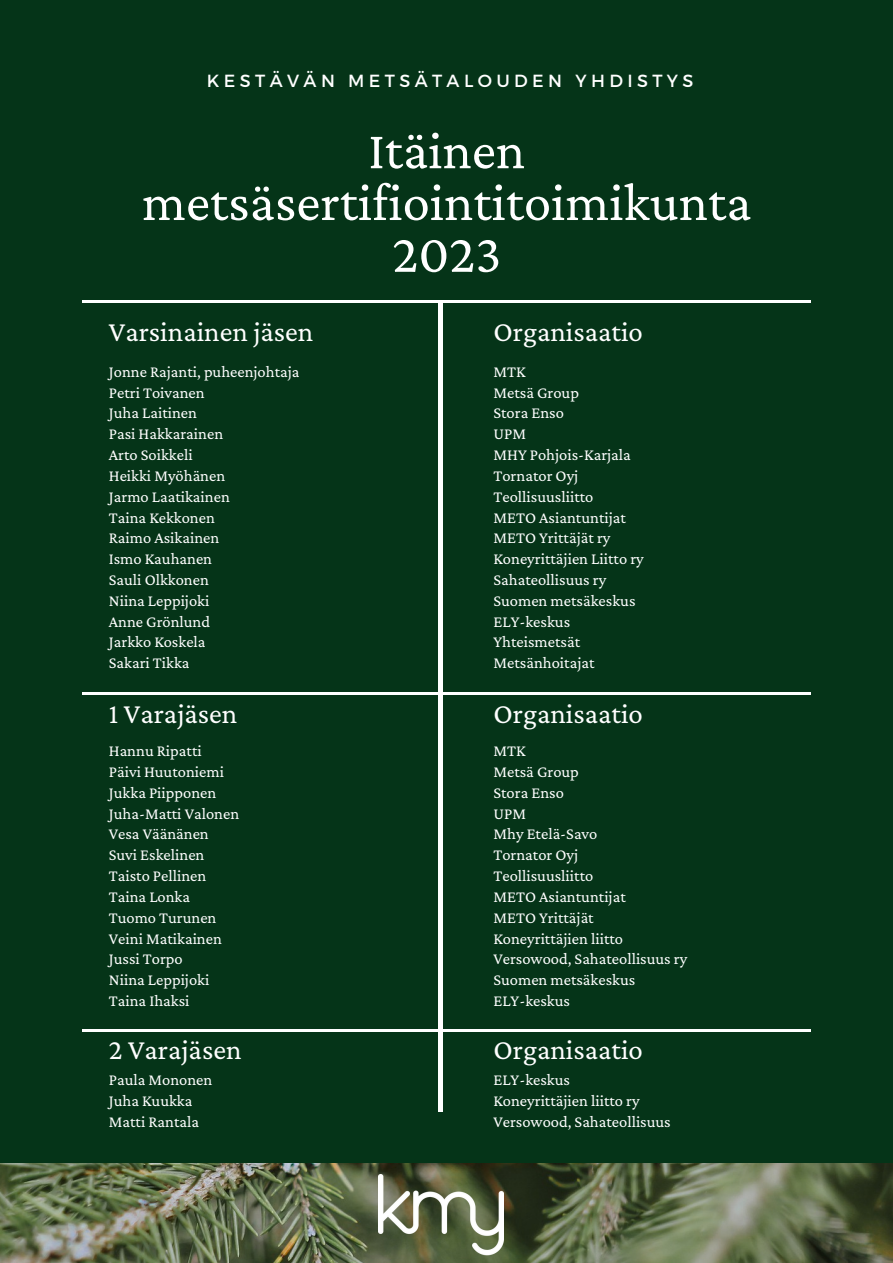
<style>
.page{position:relative;width:893px;height:1263px;background:#053418}
.page>*{position:absolute;margin:0;border:0;box-sizing:border-box;transform-origin:0 0}
.t1{font:54.68px/51.8px "Crimson Pro";color:#fff;text-align:center}
.t2{font:28.88px "Crimson Pro";color:#fff}
.t3{font:17.55px "Montserrat";letter-spacing:.25em;color:#fff}
.t4{font:16.5px/20.9px "Crimson Pro";color:#fff}
</style>
<div class="page">
<hr style="left:83px;top:300px;width:728px;height:3px;background:#fff">
<hr style="left:83px;top:1029px;width:728px;height:3px;background:#fff">
<hr style="left:83px;top:692px;width:728px;height:2px;background:#fff">
<hr style="left:439px;top:300px;width:4px;height:812px;background:#fff">
<img style="left:0;top:1163px;width:893px;height:100px">
<img style="left:378px;top:1174px;width:125px;height:89px">
<p class="t3" style="left:207px;top:69px;width:488px">KESTÄVÄN METSÄTALOUDEN YHDISTYS</p>
<h1 class="t1" style="left:142px;top:124px;width:611px">Itäinen metsäsertifiointitoimikunta<br>2023</h1>
<h2 class="t2" style="left:109px;top:315px;width:206px">Varsinainen jäsen</h2>
<h2 class="t2" style="left:493px;top:315px;width:151px">Organisaatio</h2>
<p class="t4" style="left:493px;top:361px;width:152px">MTK<br>Metsä Group<br>Stora Enso<br>UPM<br>MHY Pohjois-Karjala<br>Tornator Oyj<br>Teollisuusliitto<br>METO Asiantuntijat<br>METO Yrittäjät ry<br>Koneyrittäjien Liitto ry<br>Sahateollisuus ry<br>Suomen metsäkeskus<br>ELY-keskus<br>Yhteismetsät<br>Metsänhoitajat</p>
<p class="t4" style="left:109px;top:361px;width:192px">Jonne Rajanti, puheenjohtaja<br>Petri Toivanen<br>Juha Laitinen<br>Pasi Hakkarainen<br>Arto Soikkeli<br>Heikki Myöhänen<br>Jarmo Laatikainen<br>Taina Kekkonen<br>Raimo Asikainen<br>Ismo Kauhanen<br>Sauli Olkkonen<br>Niina Leppijoki<br>Anne Grönlund<br>Jarkko Koskela<br>Sakari Tikka</p>
<h2 class="t2" style="left:109px;top:697px;width:130px">1 Varajäsen</h2>
<h2 class="t2" style="left:493px;top:697px;width:151px">Organisaatio</h2>
<p class="t4" style="left:493px;top:740px;width:195px">MTK<br>Metsä Group<br>Stora Enso<br>UPM<br>Mhy Etelä-Savo<br>Tornator Oyj<br>Teollisuusliitto<br>METO Asiantuntijat<br>METO Yrittäjät<br>Koneyrittäjien liitto<br>Versowood, Sahateollisuus ry<br>Suomen metsäkeskus<br>ELY-keskus</p>
<h2 class="t2" style="left:109px;top:1033px;width:134px">2 Varajäsen</h2>
<h2 class="t2" style="left:493px;top:1033px;width:151px">Organisaatio</h2>
<p class="t4" style="left:109px;top:1069px;width:105px">Paula Mononen<br>Juha Kuukka<br>Matti Rantala</p>
<p class="t4" style="left:493px;top:1069px;width:179px">ELY-keskus<br>Koneyrittäjien liitto ry<br>Versowood, Sahateollisuus</p>
<p class="t4" style="left:109px;top:740px;width:132px">Hannu Ripatti<br>Päivi Huutoniemi<br>Jukka Piipponen<br>Juha-Matti Valonen<br>Vesa Väänänen<br>Suvi Eskelinen<br>Taisto Pellinen<br>Taina Lonka<br>Tuomo Turunen<br>Veini Matikainen<br>Jussi Torpo<br>Niina Leppijoki<br>Taina Ihaksi</p>
</div>
